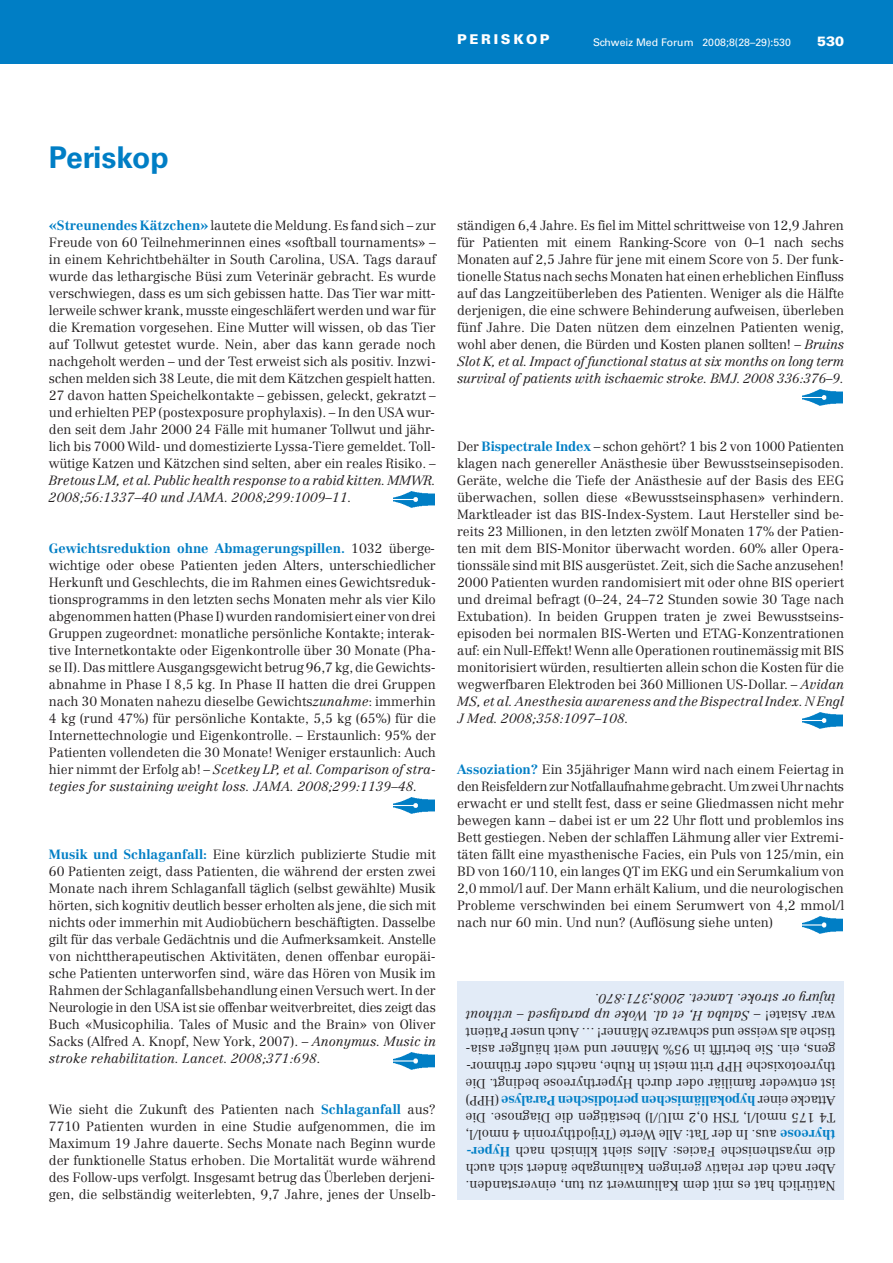
<style>
.page{position:relative;width:893px;height:1263px;background:#fff}
.page>*{position:absolute;margin:0;border:0;box-sizing:border-box;transform-origin:0 0}
.t1{font:700 30px "Univers LT Std";color:#007ec5}
.t2{font:900 13.5px "Univers LT Std";letter-spacing:.2em;color:#fff}
.t3{font:300 13.2px/17px "Centennial";color:#231f20;text-align:justify}
.t4{font:italic 300 13.2px/17px "Centennial";letter-spacing:-.01em;color:#231f20}
.t5{font:10.5px "Univers LT Std";color:#fff}
.s1{font-weight:700;color:#007ec5}
.s2{font-style:italic}
</style>
<div class="page">
<img style="left:802px;top:916px;width:41px;height:17px">
<img style="left:802px;top:712px;width:41px;height:17px">
<img style="left:802px;top:389px;width:41px;height:17px">
<img style="left:394px;top:1052px;width:40px;height:17px">
<img style="left:394px;top:797px;width:40px;height:17px">
<img style="left:394px;top:491px;width:40px;height:17px">
<div style="left:0;top:0;width:893px;height:64px;background:#007ec5"></div>
<div style="left:457px;top:981px;width:387px;height:218px;background:#e2ebf7"></div>
<p class="t2" style="left:457px;top:31px;width:94px">PERISKOP</p>
<p class="t5" style="left:593px;top:36px;width:199px">Schweiz Med Forum 2008;8(28–29):530</p>
<p class="t2" style="left:817px;top:33px;width:29px">530</p>
<h1 class="t1" style="left:49px;top:141px;width:121px">Periskop</h1>
<p class="t3" style="left:49px;top:218px;width:388px"><span class="s1">«Streunendes Kätzchen»</span> lautete die Meldung. Es fand sich – zur Freude von 60 Teilnehmerinnen eines «softball tournaments» – in einem Kehrichtbehälter in South Carolina, USA. Tags darauf wurde das lethargische Büsi zum Veterinär gebracht. Es wurde verschwiegen, dass es um sich gebissen hatte. Das Tier war mitt&shy;lerweile schwer krank, musste eingeschlä fert werden und war für die Kremation vorgesehen. Eine Mutter will wissen, ob das Tier auf Tollwut getestet wurde. Nein, aber das kann gerade noch nachgeholt werden – und der Test erweist sich als positiv. Inzwi - schen melden sich 38 Leute, die mit dem Kätzchen gespielt hatten.<br>27 davon hatten Speichelkontakte – gebissen, geleckt, gekratzt – und erhielten PEP (postexposure prophylaxis). – In den USA wur&shy;den seit dem Jahr 2000 24 Fälle mit humaner Tollwut und jähr&shy;lich bis 7000 Wild- und domestizierte Lyssa-Tiere gemeldet. Toll&shy;wütige Katzen und Kätzchen sind selten, aber ein reales Risiko. –</p>
<p class="t4" style="left:49px;top:473px;width:388px">Bretous LM, et al. Public health response to a rabid kitten. MMWR.<br>2008;56:1337–40 und JAMA. 2008;299:1009–11.</p>
<p class="t3" style="left:49px;top:541px;width:389px"><span class="s1">Gewichtsreduktion ohne Abmagerungspillen.</span> 1032 überge&shy;wich tige oder obese Patienten jeden Alters, unterschiedlicher Herkunft und Geschlechts, die im Rahmen eines Gewichtsreduk - tionsprogramms in den letzten sechs Monaten mehr als vier Kilo abgenommen hatten (Phase I) wurden randomisiert einer von drei Gruppen zugeordnet: monatliche persönliche Kontakte; interak&shy;tive Internetkontakte oder Eigenkontrolle über 30 Monate (Pha&shy;se II). Das mittlere Ausgangsgewicht betrug 96,7 kg, die Gewichts - abnahme in Phase I 8,5 kg. In Phase II hatten die drei Gruppen nach 30 Monaten nahezu dieselbe Gewichts<span class="s2">zunahme</span>: immerhin 4 kg (rund 47%) für persönliche Kontakte, 5,5 kg (65%) für die Internettechnologie und Eigenkontrolle. – Erstaunlich: 95% der Patienten vollendeten die 30 Monate! Weniger erstaunlich: Auch hier nimmt der Erfolg ab! – <span class="s2">Scetkey LP, et al. Comparison of stra&shy;tegies for sustaining weight loss. JAMA. 2008;299:1139–48.</span></p>
<p class="t3" style="left:49px;top:847px;width:388px"><span class="s1">Musik und Schlaganfall:</span> Eine kürzlich publizierte Studie mit 60 Patienten zeigt, dass Patienten, die während der ersten zwei Monate nach ihrem Schlaganfall täglich (selbst gewählte) Musik hörten, sich kognitiv deutlich besser erholten als jene, die sich mit nichts oder immerhin mit Audiobüchern beschäftigten. Dasselbe gilt für das verbale Gedächtnis und die Aufmerksamkeit. Anstelle von nichttherapeutischen Aktivitäten, denen offenbar europäi&shy;sche Patienten unterworfen sind, wäre das Hören von Musik im Rahmen der Schlaganfallsbehandlung einen Versuch wert. In der Neurologie in den USA ist sie offenbar weitverbreitet, dies zeigt das Buch «Musicophilia. Tales of Music and the Brain» von Oliver Sacks (Alfred A. Knopf, New York, 2007). – <span class="s2">Anonymus. Music in stroke rehabilitation. Lancet. 2008;371:698.</span></p>
<p class="t3" style="left:49px;top:1102px;width:389px">Wie sieht die Zukunft des Patienten nach <span class="s1">Schlaganfall</span> aus?<br>7710 Patienten wurden in eine Studie aufgenommen, die im Maximum 19 Jahre dauerte. Sechs Monate nach Beginn wurde der funktionelle Status erhoben. Die Mortalität wurde während des Follow-ups verfolgt. Insgesamt betrug das Überleben derjeni&shy;gen, die selbständig weiterlebten, 9,7 Jahre, jenes der Unselb-</p>
<p class="t3" style="left:457px;top:218px;width:389px">ständigen 6,4 Jahre. Es fiel im Mittel schrittweise von 12,9 Jahren für Patienten mit einem Ranking-Score von 0–1 nach sechs Monaten auf 2,5 Jahre für jene mit einem Score von 5. Der funk&shy;tionelle Status nach sechs Monaten hat einen erheblichen Einfluss auf das Langzeitüberleben des Patienten. Weniger als die Hälfte derjenigen, die eine schwere Behinderung aufweisen, überleben fünf Jahre. Die Daten nützen dem einzelnen Patienten wenig, wohl aber denen, die Bürden und Kosten planen sollten! – <span class="s2">Bruins Slot K, et al. Impact of functional status at six months on long term survival of patients with ischaemic stroke. BMJ. 2008 336:376–9.</span></p>
<p class="t3" style="left:457px;top:439px;width:389px">Der <span class="s1">Bispectrale Index</span> – schon gehört? 1 bis 2 von 1000 Patienten klagen nach genereller Anästhesie über Bewusstseinsepisoden.<br>Geräte, welche die Tiefe der Anästhesie auf der Basis des EEG über wachen, sollen diese «Bewusstseinsphasen» verhindern.<br>Markt leader ist das BIS-Index-System. Laut Hersteller sind be&shy;reits 23 Millionen, in den letzten zwölf Monaten 17% der Patien&shy;ten mit dem BIS-Monitor überwacht worden. 60% aller Opera - tionssäle sind mit BIS ausgerüstet. Zeit, sich die Sache anzusehen!<br>2000 Patienten wurden randomisiert mit oder ohne BIS operiert und dreimal befragt (0–24, 24–72 Stunden sowie 30 Tage nach Extubation). In beiden Gruppen traten je zwei Bewusstseins - episoden bei normalen BIS-Werten und ETAG-Konzentrationen auf: ein Null-Effekt! Wenn alle Operationen routinemässig mit BIS monitorisiert würden, resultierten allein schon die Kosten für die wegwerfbaren Elektroden bei 360 Millionen US-Dollar. – <span class="s2">Avidan MS, et al. Anesthesia awareness and the Bispectral Index. N Engl J Med. 2008;358:1097–108.</span></p>
<p class="t3" style="left:457px;top:762px;width:388px"><span class="s1">Assoziation?</span> Ein 35jähriger Mann wird nach einem Feiertag in den Reisfeldern zur Notfallaufnahme gebracht. Um zwei Uhr nachts erwacht er und stellt fest, dass er seine Gliedmassen nicht mehr bewegen kann – dabei ist er um 22 Uhr flott und problemlos ins Bett gestiegen. Neben der schlaffen Lähmung aller vier Extremi&shy;täten fällt eine myasthenische Facies, ein Puls von 125/min, ein BD von 160/110, ein langes QT im EKG und ein Serumkalium von 2,0 mmol/l auf. Der Mann erhält Kalium, und die neurologischen Probleme verschwinden bei einem Serumwert von 4,2 mmol/l nach nur 60 min. Und nun? (Auflösung siehe unten)</p>
<p class="t3" style="left:836px;top:1192px;width:371px;rotate:-180deg">Natürlich hat es mit dem Kaliumwert zu tun, einverstanden.<br>Aber nach der relativ geringen Kaliumgabe ändert sich auch die myasthenische Facies: Alles sieht klinisch nach <span class="s1">Hyper&shy;thyreose</span> aus. In der Tat: Alle Werte (Trijodthyronin 4 nmol/l, T4 175 nmol/l, TSH 0,2 mIU/l) bestätigen die Diagnose. Die Attacke einer <span class="s1">hypokaliämischen periodischen Paralyse</span> (HPP) ist entweder familiär oder durch Hyperthyreose bedingt. Die thyreotoxische HPP tritt meist in Ruhe, nachts oder frühmor&shy;gens, ein. Sie betrifft in 95% Männer und weit häufiger asia&shy;tische als weisse und schwarze Männer! … Auch unser Patient war Asiate! – <span class="s2">Saluba H, et al. Woke up paralysed – without injury or stroke. Lancet. 2008;371:870.</span></p>
</div>
